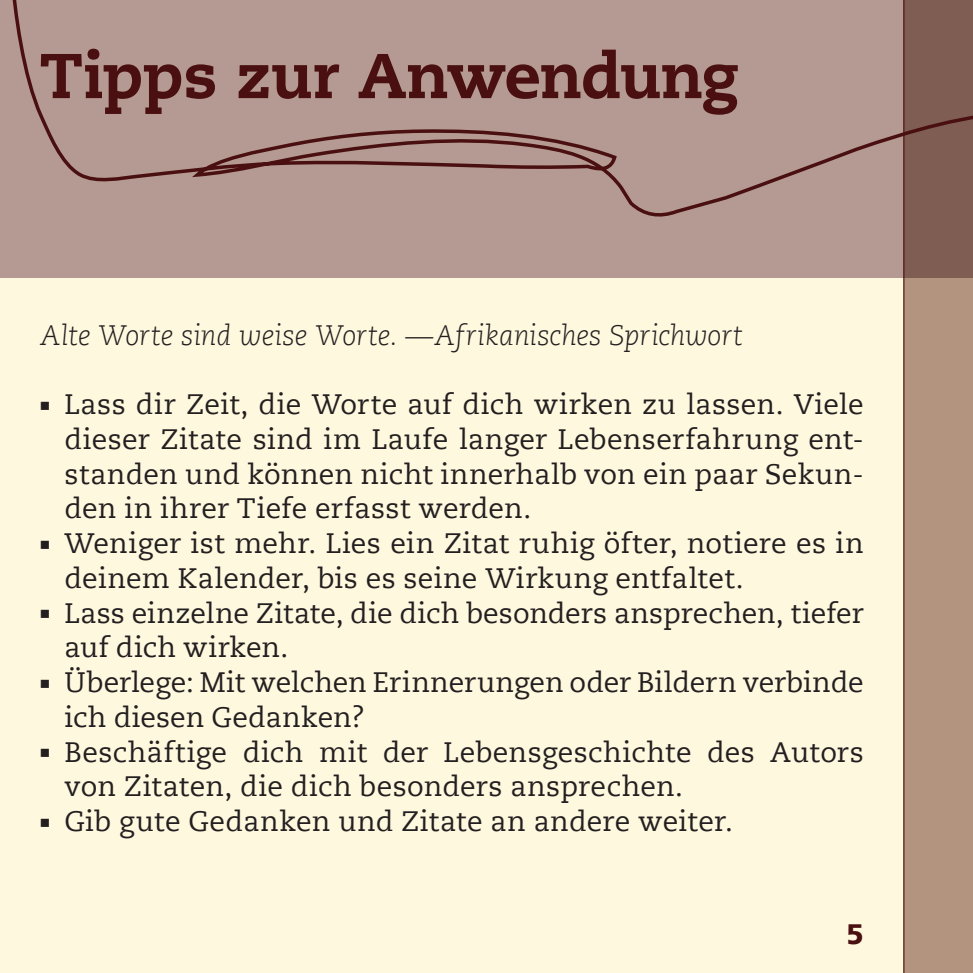
<style>
.page{position:relative;width:973px;height:973px;background:#fff}
.page>*{position:absolute;margin:0;border:0;box-sizing:border-box;transform-origin:0 0}
.t1{font:800 63px "Caecilia LT";letter-spacing:-.015em;color:#4a0f10}
.t2{font:28px/34.6px "Caecilia LT";letter-spacing:.005em;color:#231f20}
.t3{font:italic 300 28px "Caecilia LT";letter-spacing:-.005em;color:#231f20}
.t4{font:900 28px "Frutiger LT";color:#4a0f10}
</style>
<div class="page">
<div style="left:0;top:0;width:972px;height:972px;background:#fef8de"></div>
<div style="left:0;top:0;width:972px;height:278px;background:#b49a92"></div>
<svg style="left:904px;top:218px;width:68px;height:754px;background:#ac8d78"></svg>
<hr style="left:903px;top:0;width:1px;height:972px;background:#4a0f10">
<svg style="left:12px;top:0;width:960px;height:218px"></svg>
<h1 class="t1" style="left:40px;top:37px;width:700px">Tipps zur Anwendung</h1>
<p class="t3" style="left:40px;top:319px;width:704px">Alte Worte sind weise Worte. —Afrikanisches Sprichwort</p>
<p class="t2" style="left:65px;top:387px;width:800px;text-align:justify;text-indent:-25px">■ Lass dir Zeit, die Worte auf dich wirken zu lassen. Viele dieser Zitate sind im Laufe langer Lebenserfahrung ent&shy;standen und können nicht innerhalb von ein paar Sekun&shy;den in ihrer Tiefe erfasst werden.</p>
<p class="t2" style="left:65px;top:526px;width:800px;text-indent:-25px">■ Weniger ist mehr. Lies ein Zitat ruhig öfter, notiere es in deinem Kalender, bis es seine Wirkung entfaltet.</p>
<p class="t2" style="left:65px;top:596px;width:800px;text-indent:-25px">■ Lass einzelne Zitate, die dich besonders ansprechen, tiefer auf dich wirken.</p>
<p class="t2" style="left:65px;top:665px;width:800px;text-indent:-25px">■ Überlege: Mit welchen Erinnerungen oder Bildern verbinde ich diesen Gedanken?</p>
<p class="t2" style="left:65px;top:734px;width:800px;text-indent:-25px">■ Beschäftige dich mit der Lebensgeschichte des Autors von Zitaten, die dich besonders ansprechen.</p>
<p class="t2" style="left:40px;top:804px;width:694px">■ Gib gute Gedanken und Zitate an andere weiter.</p>
<p class="t4" style="left:846px;top:917px;width:19px">5</p>
</div>
